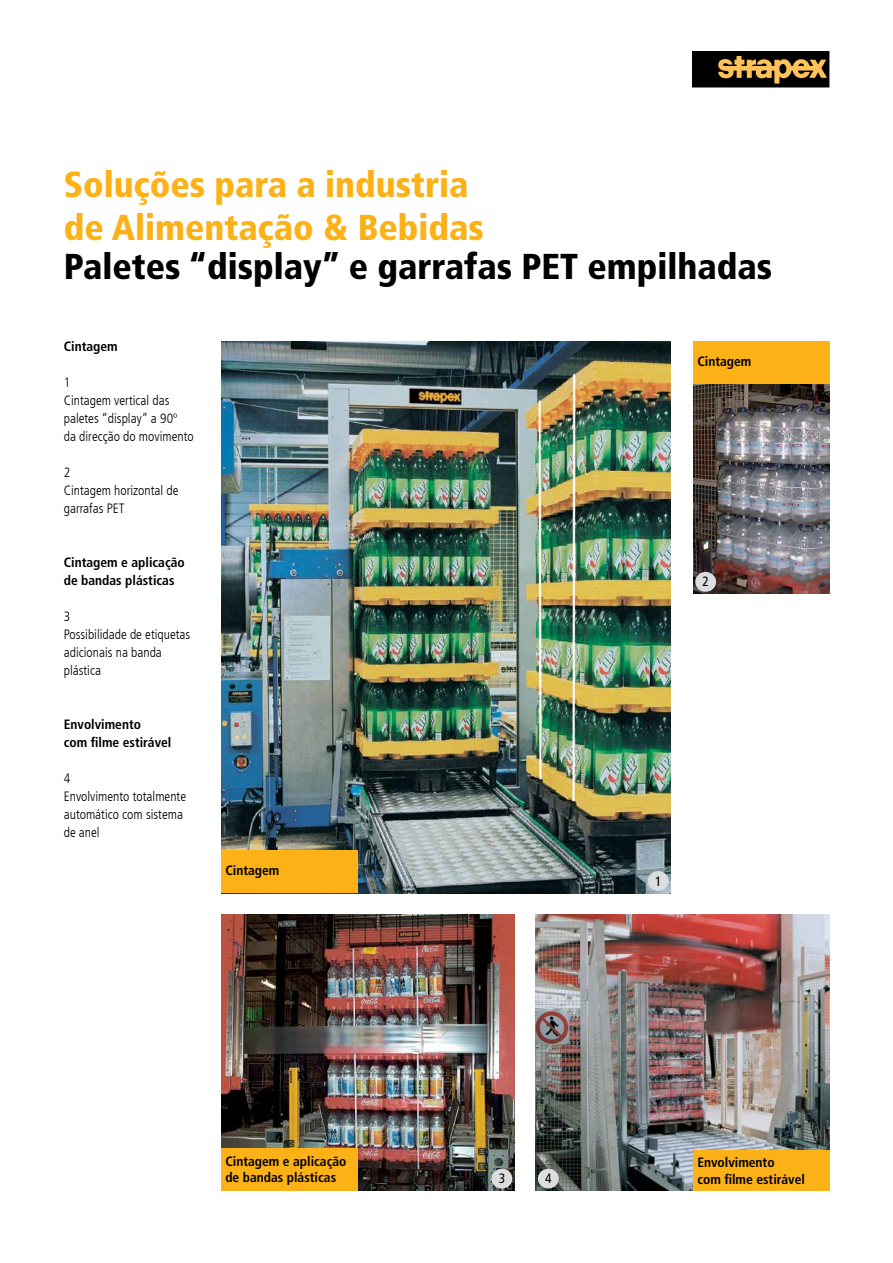
<style>
.page{position:relative;width:893px;height:1263px;background:#fff}
.page>*{position:absolute;margin:0;border:0;box-sizing:border-box;transform-origin:0 0}
.t1{font:900 condensed 36px "Frutiger LT Com";color:#fcb116}
.t2{font:900 condensed 36px "Frutiger LT Com";color:#000}
.t3{font:300 condensed 13.5px/18px "Frutiger LT Com";color:#000}
.t4{font:700 condensed 13.5px/18px "Frutiger LT Com";color:#000}
.t5{font:condensed 13.5px "Frutiger LT Com";color:#000}
</style>
<div class="page">
<img style="left:221px;top:341px;width:450px;height:552px">
<img style="left:693px;top:385px;width:136px;height:208px">
<img style="left:221px;top:914px;width:293px;height:277px">
<img style="left:536px;top:914px;width:293px;height:277px">
<div style="left:695px;top:572px;width:21px;height:20px;background:#dcddde;border-radius:50%"></div>
<div style="left:491px;top:1169px;width:21px;height:19px;background:#dcddde;border-radius:50%"></div>
<div style="left:648px;top:871px;width:21px;height:20px;background:#dcddde;border-radius:50%"></div>
<div style="left:538px;top:1169px;width:21px;height:19px;background:#dcddde;border-radius:50%"></div>
<div style="left:221px;top:1148px;width:136px;height:43px;background:#fcb116"></div>
<div style="left:693px;top:1150px;width:136px;height:41px;background:#fcb116"></div>
<div style="left:693px;top:341px;width:136px;height:43px;background:#fcb116"></div>
<div style="left:221px;top:850px;width:136px;height:43px;background:#fcb116"></div>
<div style="left:692px;top:51px;width:137px;height:36px;background:#000"></div>
<svg style="left:718px;top:56px;width:109px;height:28px"></svg>
<p class="t1" style="left:64px;top:163px;width:406px">Soluções para a industria</p>
<p class="t1" style="left:64px;top:206px;width:422px">de Alimentação &amp; Bebidas</p>
<p class="t2" style="left:64px;top:245px;width:710px">Paletes “display” e garrafas PET empilhadas</p>
<p class="t4" style="left:64px;top:338px;width:56px">Cintagem</p>
<p class="t3" style="left:64px;top:374px;width:115px">1<br>Cintagem vertical das paletes “display” a 90º</p>
<p class="t3" style="left:64px;top:428px;width:132px">da direcção do movimento</p>
<p class="t3" style="left:64px;top:464px;width:8px">2</p>
<p class="t3" style="left:64px;top:482px;width:116px">Cintagem horizontal de garrafas PET</p>
<p class="t4" style="left:64px;top:554px;width:123px">Cintagem e aplicação de bandas plásticas</p>
<p class="t3" style="left:64px;top:608px;width:128px">3<br>Possibilidade de etiquetas adicionais na banda</p>
<p class="t3" style="left:64px;top:662px;width:39px">plástica</p>
<p class="t4" style="left:64px;top:716px;width:79px">Envolvimento</p>
<p class="t4" style="left:64px;top:734px;width:109px">com filme estirável</p>
<p class="t3" style="left:64px;top:770px;width:124px">4<br>Envolvimento totalmente automático com sistema</p>
<p class="t3" style="left:64px;top:824px;width:37px">de anel</p>
<p class="t4" style="left:225px;top:862px;width:56px">Cintagem</p>
<p class="t4" style="left:697px;top:353px;width:56px">Cintagem</p>
<p class="t5" style="left:703px;top:574px;width:8px">2</p>
<p class="t5" style="left:655px;top:873px;width:8px">1</p>
<p class="t4" style="left:225px;top:1153px;width:123px;line-height:16.2px">Cintagem e aplicação de bandas plásticas</p>
<p class="t4" style="left:697px;top:1154px;width:79px">Envolvimento</p>
<p class="t4" style="left:697px;top:1170px;width:109px">com filme estirável</p>
<p class="t5" style="left:499px;top:1171px;width:8px">3</p>
<p class="t5" style="left:545px;top:1171px;width:8px">4</p>
</div>
